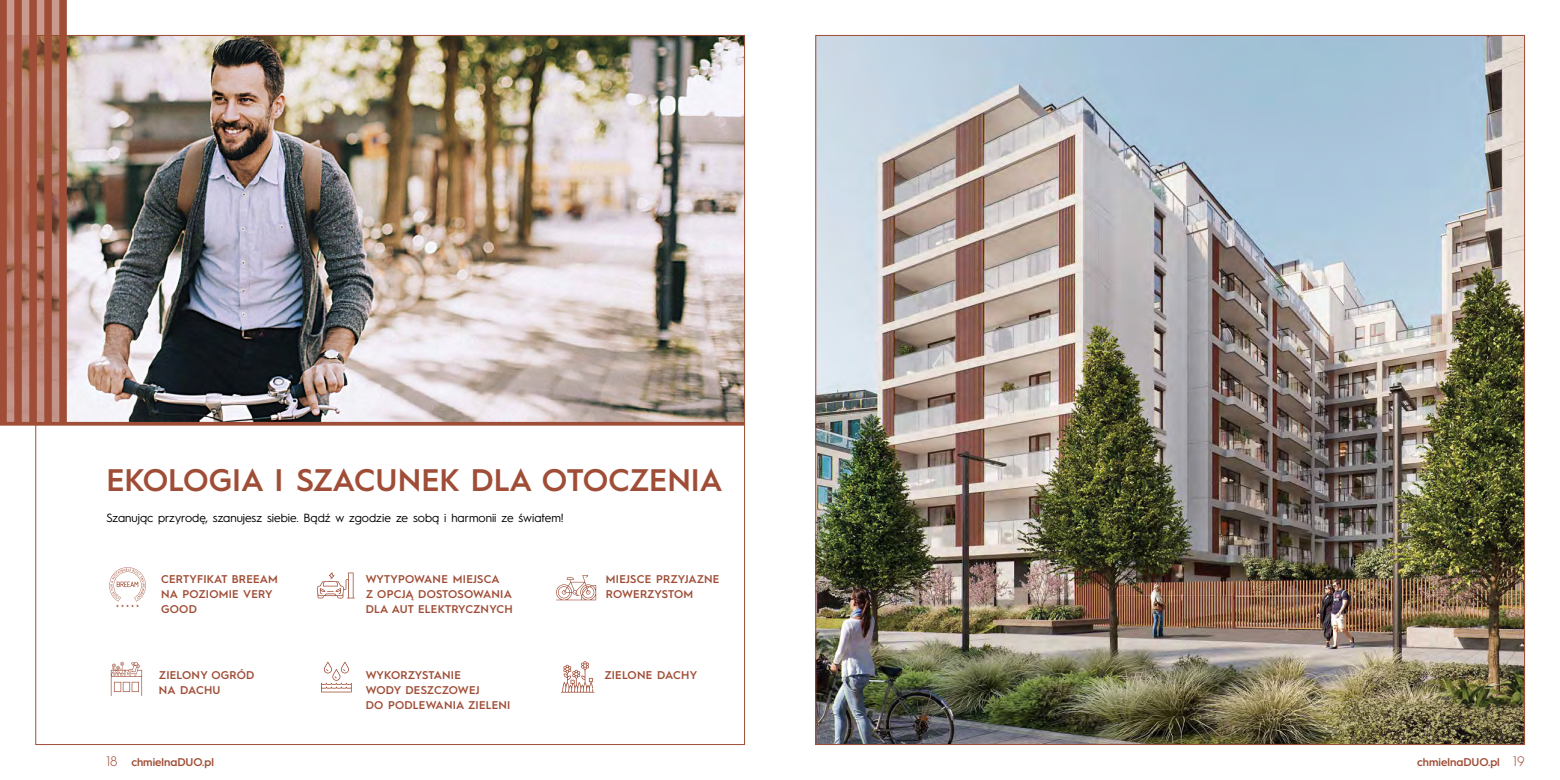
<style>
.page{position:relative;width:1560px;height:780px;background:#fff}
.page>*{position:absolute;margin:0;border:0;box-sizing:border-box;transform-origin:0 0}
.t1{font:600 31.25px "Hurme Geometric Sans 1";color:#9f4d36}
.t2{font:11.88px "Hurme Geometric Sans 1";color:#000}
.t3{font:600 11.25px/15px "Hurme Geometric Sans 1";letter-spacing:.02em;color:#9f4d36}
.t4{font:600 11.25px "Hurme Geometric Sans 1";color:#9f4d36}
.s1{font-weight:300;font-size:13.75px}
</style>
<div class="page">
<img style="left:67px;top:37px;width:675px;height:385px">
<img style="left:817px;top:37px;width:705px;height:705px">
<hr style="left:0;top:422px;width:744px;height:3px;background:#9f4d36">
<div style="left:59px;top:0;width:8px;height:423px;background:#9f4d36"></div>
<svg style="left:0;top:0;width:60px;height:422px;background:#a8634f"></svg>
<svg style="left:317px;top:572px;width:38px;height:26px"></svg>
<svg style="left:556px;top:575px;width:40px;height:25px"></svg>
<svg style="left:109px;top:567px;width:37px;height:40px"></svg>
<svg style="left:321px;top:661px;width:31px;height:31px"></svg>
<svg style="left:561px;top:661px;width:33px;height:31px"></svg>
<svg style="left:111px;top:661px;width:31px;height:34px"></svg>
<h1 class="t1" style="left:106px;top:458px;width:618px">EKOLOGIA I SZACUNEK DLA OTOCZENIA</h1>
<p class="t2" style="left:106px;top:509px;width:459px">Szanując przyrodę, szanujesz siebie. Bądź w zgodzie ze sobą i harmonii ze światem!</p>
<p class="t3" style="left:161px;top:570px;width:118px">CERTYFIKAT BREEAM<br>NA POZIOMIE VERY<br>GOOD</p>
<p class="t3" style="left:159px;top:666px;width:97px">ZIELONY OGRÓD<br>NA DACHU</p>
<p class="t4" style="left:106px;top:753px;width:109px"><span class="s1">18</span> chmielnaDUO.pl</p>
<p class="t3" style="left:366px;top:570px;width:148px">WYTYPOWANE MIEJSCA<br>Z OPCJĄ DOSTOSOWANIA<br>DLA AUT ELEKTRYCZNYCH</p>
<p class="t3" style="left:366px;top:666px;width:146px">WYKORZYSTANIE<br>WODY DESZCZOWEJ<br>DO PODLEWANIA ZIELENI</p>
<p class="t3" style="left:606px;top:570px;width:115px">MIEJSCE PRZYJAZNE<br>ROWERZYSTOM</p>
<p class="t3" style="left:604px;top:666px;width:94px">ZIELONE DACHY</p>
<p class="t4" style="left:1416px;top:753px;width:109px">chmielnaDUO.pl <span class="s1">19</span></p>
</div>
